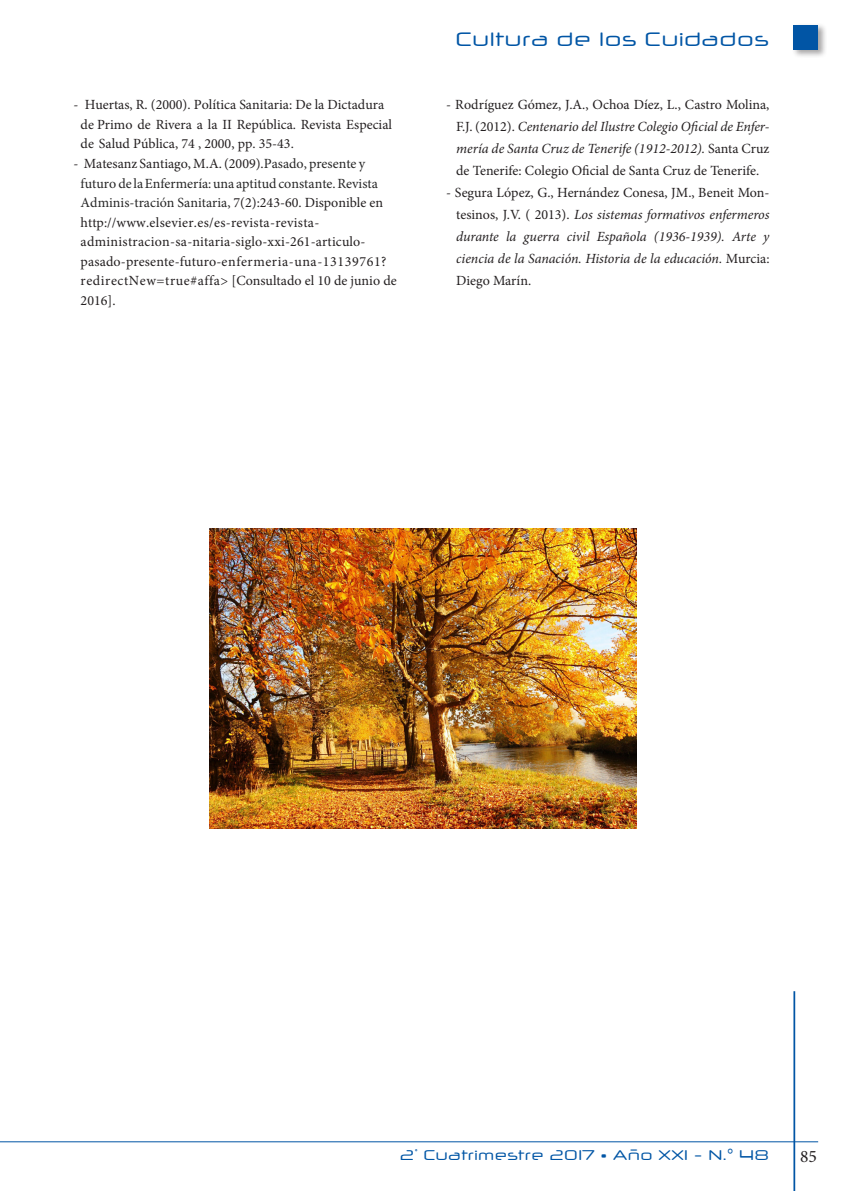
<style>
.page{position:relative;width:844px;height:1191px;background:#fff}
.page>*{position:absolute;margin:0;border:0;box-sizing:border-box;transform-origin:0 0}
.t1{font:19.25px "Neuropol X Free";color:#0155a5}
.t2{font:17.5px "Minion Pro";color:#231f20}
.t3{font:14px/19.6px "Minion Pro";color:#231f20}
.t4{font:italic 14px/22.1px "Minion Pro";letter-spacing:-.005em;color:#231f20;text-align:justify}
.t5{font:14px "Neuropol X Free";color:#0155a5}
.s1{color:#262626}
.s2{font-style:italic}
.s3{font-style:normal}
</style>
<div class="page">
<hr style="left:793px;top:991px;width:2px;height:200px;background:#0155a5">
<hr style="left:0;top:1141px;width:818px;height:1px;background:#0155a5">
<div style="left:791px;top:23px;width:36px;height:36px;background:#231f20;opacity:.4"></div>
<div style="left:793px;top:25px;width:25px;height:25px;background:#0155a5"></div>
<img style="left:210px;top:528px;width:426px;height:300px">
<p class="t3" style="left:81px;top:95px;width:313px;text-indent:-7px">- Huertas, R. (2000). Política Sanitaria: De la Dictadura de Primo de Rivera a la II República. Revista Especial de Salud Pública, 74 , 2000, pp. 35-43.</p>
<p class="t3" style="left:81px;top:154px;width:317px;text-indent:-7px">- Matesanz Santiago, M.A. (2009).<span class="s1">Pasado, presente y futuro de la Enfermería: una aptitud constante. Revista Adminis-tración Sanitaria,</span> 7(2):243-60. Disponible en http://www.elsevier.es/es-revista-revista&shy;administracion-sa-nitaria-siglo-xxi-261-articulo&shy;pasado-presente-futuro-enfermeria-una-13139761? redirectNew=true#affa&gt; [Consultado el 10 de junio de 2016].</p>
<h1 class="t1" style="left:455px;top:27px;width:315px">Cultura de los Cuidados</h1>
<p class="t3" style="left:456px;top:94px;width:315px;line-height:22.1px;text-align:justify;text-indent:-10px">- Rodríguez Gómez, J.A., Ochoa Díez, L., Castro Molina, F.J. (2012). <span class="s2">Centenario del Ilustre Colegio Oficial de Enfer&shy;mería de Santa Cruz de Tenerife (1912-2012).</span> Santa Cruz de Tenerife: Colegio Oficial de Santa Cruz de Tenerife.</p>
<p class="t4" style="left:456px;top:182px;width:315px;text-indent:-10px"><span class="s3">- Segura López, G., Hernández Conesa, JM., Beneit Mon&shy;tesinos, J.V. ( 2013).</span> Los sistemas formativos enfermeros durante la guerra civil Española (1936-1939). Arte y ciencia de la Sanación. Historia de la educación. <span class="s3">Murcia:<br>Diego Marín.</span></p>
<p class="t5" style="left:400px;top:1146px;width:371px">2<sup>º</sup> Cuatrimestre 2017 • Año XXI - N.° 48</p>
<p class="t2" style="left:800px;top:1144px;width:18px">85</p>
</div>
